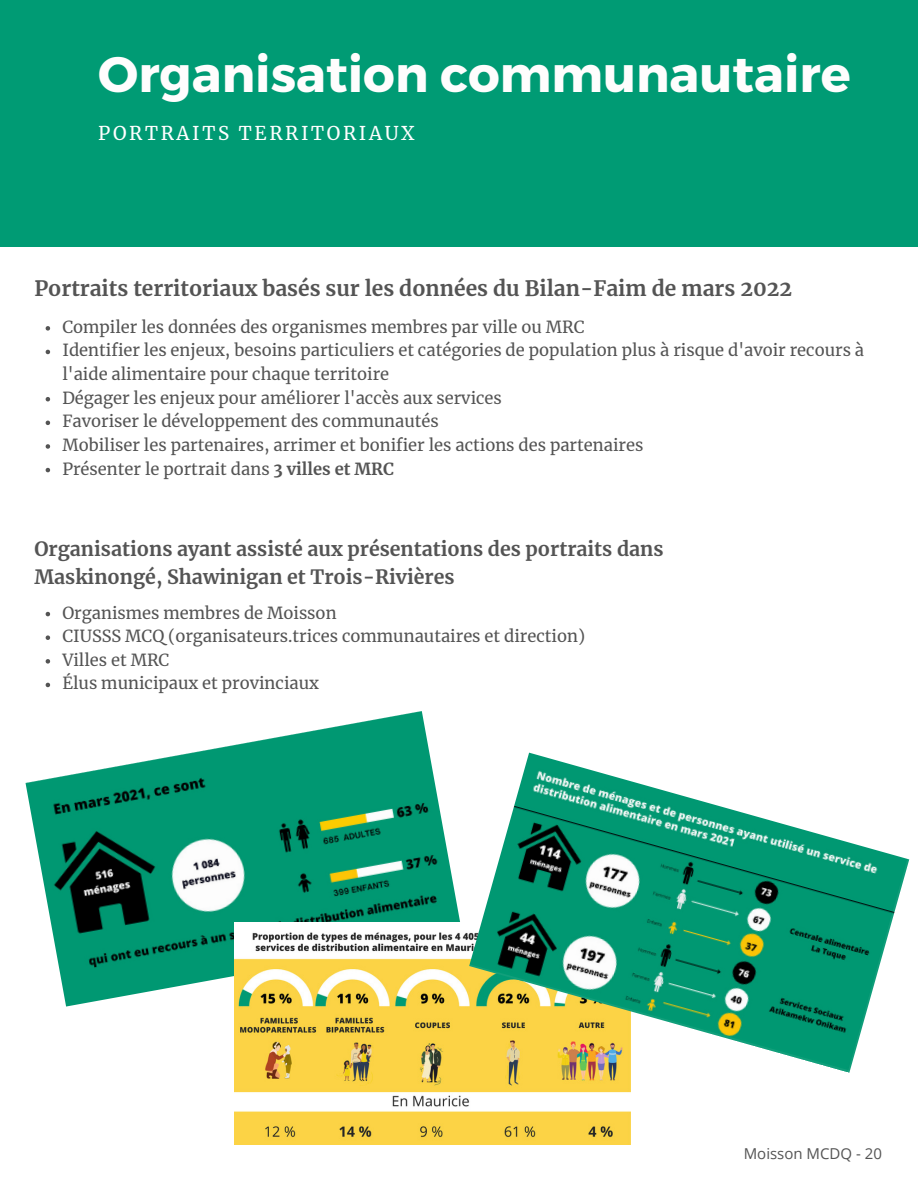
<style>
.page{position:relative;width:918px;height:1188px;background:#fff}
.page>*{position:absolute;margin:0;border:0;box-sizing:border-box;transform-origin:0 0}
.t1{font:700 49.8px "Montserrat";color:#fefdfd}
.t2{font:700 21px "Merriweather";color:#545454}
.t3{font:700 19.5px "Merriweather";color:#545454}
.t4{font:18.75px "Merriweather";letter-spacing:.14em;color:#fff}
.t5{font:16.5px/23.7px "Merriweather";color:#545454}
.t6{font:15px "Open Sans";color:#545454}
.s1{font-weight:700}
</style>
<div class="page">
<div style="left:0;top:0;width:918px;height:246px;background:#009b74"></div>
<img style="left:26px;top:711px;width:434px;height:296px">
<img style="left:234px;top:922px;width:396px;height:223px">
<img style="left:469px;top:753px;width:440px;height:320px">
<svg style="left:46px;top:612px;width:4px;height:4px"></svg>
<svg style="left:46px;top:635px;width:4px;height:5px"></svg>
<svg style="left:46px;top:659px;width:4px;height:5px"></svg>
<svg style="left:46px;top:683px;width:4px;height:4px"></svg>
<svg style="left:46px;top:326px;width:4px;height:5px"></svg>
<svg style="left:46px;top:350px;width:4px;height:4px"></svg>
<svg style="left:46px;top:397px;width:4px;height:4px"></svg>
<svg style="left:46px;top:421px;width:4px;height:4px"></svg>
<svg style="left:46px;top:444px;width:4px;height:5px"></svg>
<svg style="left:46px;top:468px;width:4px;height:4px"></svg>
<p class="t1" style="left:98px;top:42px;width:754px">Organisation communautaire</p>
<p class="t4" style="left:98px;top:121px;width:318px">PORTRAITS TERRITORIAUX</p>
<p class="t2" style="left:34px;top:276px;width:759px">Portraits territoriaux basés sur les données du Bilan-Faim de mars 2022</p>
<p class="t5" style="left:62px;top:315px;width:524px">Compiler les données des organismes membres par ville ou MRC</p>
<p class="t5" style="left:62px;top:339px;width:803px">Identifier les enjeux, besoins particuliers et catégories de population plus à risque d'avoir recours à l'aide alimentaire pour chaque territoire</p>
<p class="t5" style="left:62px;top:386px;width:441px">Dégager les enjeux pour améliorer l'accès aux services</p>
<p class="t5" style="left:62px;top:410px;width:378px">Favoriser le développement des communautés</p>
<p class="t5" style="left:62px;top:433px;width:582px">Mobiliser les partenaires, arrimer et bonifier les actions des partenaires</p>
<p class="t5" style="left:62px;top:457px;width:333px">Présenter le portrait dans <span class="s1">3 villes et MRC</span></p>
<p class="t3" style="left:34px;top:536px;width:631px">Organisations ayant assisté aux présentations des portraits dans</p>
<p class="t3" style="left:34px;top:565px;width:422px">Maskinongé, Shawinigan et Trois-Rivières</p>
<p class="t5" style="left:62px;top:601px;width:276px">Organismes membres de Moisson</p>
<p class="t5" style="left:62px;top:624px;width:524px">CIUSSS MCQ (organisateurs.trices communautaires et direction)</p>
<p class="t5" style="left:62px;top:648px;width:109px">Villes et MRC</p>
<p class="t5" style="left:62px;top:672px;width:258px">Élus municipaux et provinciaux</p>
<p class="t6" style="left:744px;top:1143px;width:140px">Moisson MCDQ - 20</p>
</div>
